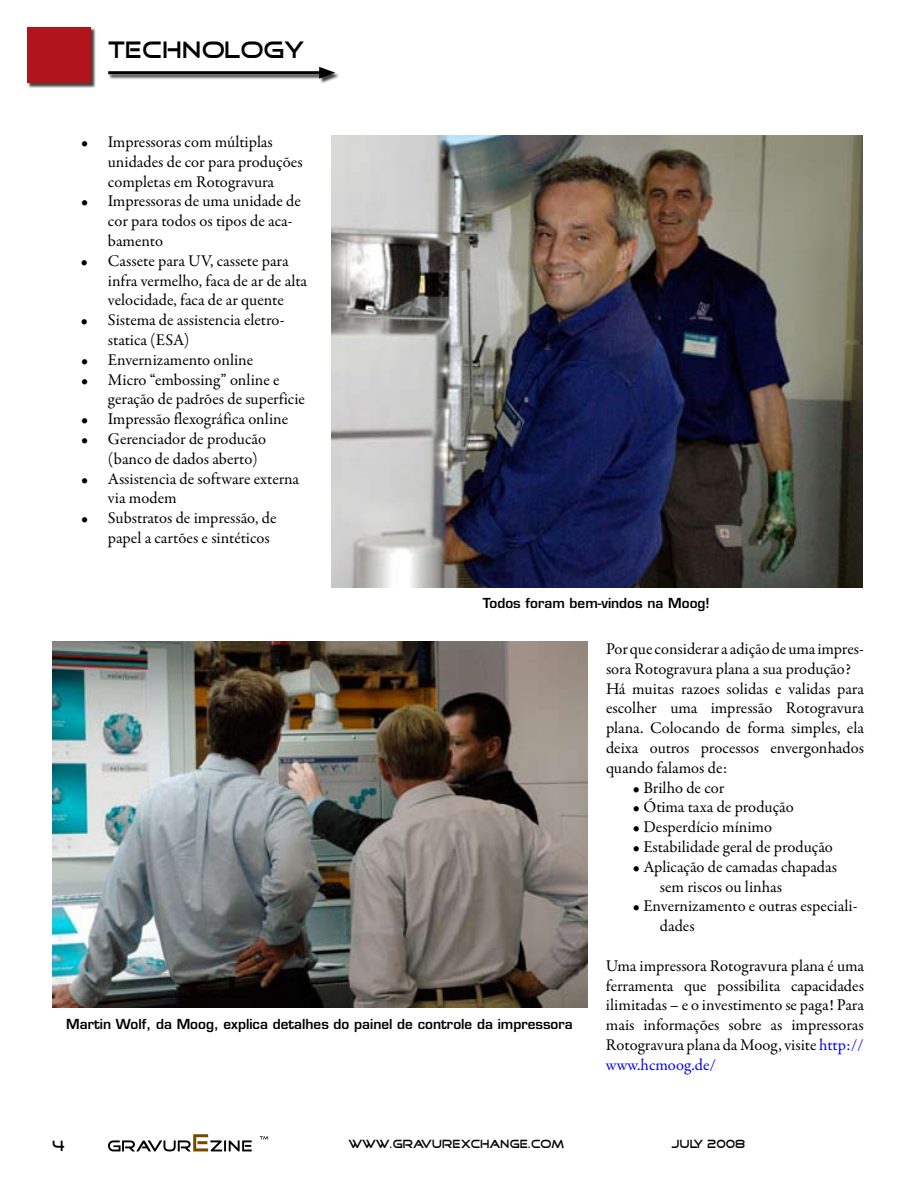
<style>
.page{position:relative;width:918px;height:1188px;background:#fff}
.page>*{position:absolute;margin:0;border:0;box-sizing:border-box;transform-origin:0 0}
.t1{font:24px "Good Times";color:#000}
.t2{font:16.5px/19.8px "Garamond Premr Pro";color:#000}
.t3{font:15px "Good Times";color:#000}
.t4{font:600 13.5px "Eurostile";color:#000}
.t5{font:12px "Good Times";color:#000;scale:.95 1}
.s1{color:#00f}
</style>
<div class="page">
<svg style="left:260px;top:1136px;width:8px;height:4px"></svg>
<svg style="left:108px;top:1134px;width:144px;height:18px"></svg>
<div style="left:109px;top:67px;width:231px;height:16px;background:#000;opacity:.75"></div>
<hr style="left:108px;top:71px;width:217px;height:3px;background:#000">
<svg style="left:319px;top:67px;width:16px;height:12px"></svg>
<div style="left:27px;top:27px;width:69px;height:61px;background:#000;opacity:.75"></div>
<div style="left:27px;top:27px;width:64px;height:56px;background:#b1151b"></div>
<img style="left:332px;top:135px;width:531px;height:453px">
<img style="left:52px;top:642px;width:536px;height:366px">
<h1 class="t1" style="left:108px;top:39px;width:198px">TECHNOLOGY</h1>
<p class="t2" style="left:108px;top:132px;width:196px;text-indent:-27px">• Impressoras com múltiplas unidades de cor para produções completas em Rotogravura</p>
<p class="t2" style="left:108px;top:192px;width:194px;text-indent:-27px">• Impressoras de uma unidade de cor para todos os tipos de aca&shy;bamento</p>
<p class="t2" style="left:108px;top:251px;width:201px;text-indent:-27px">• Cassete para UV, cassete para infra vermelho, faca de ar de alta velocidade, faca de ar quente</p>
<p class="t2" style="left:108px;top:310px;width:178px;text-indent:-27px">• Sistema de assistencia eletro&shy;statica (ESA)</p>
<p class="t2" style="left:81px;top:350px;width:174px">• Envernizamento online</p>
<p class="t2" style="left:108px;top:370px;width:199px;text-indent:-27px">• Micro “embossing” online e geração de padrões de superficie</p>
<p class="t2" style="left:81px;top:409px;width:209px">• Impressão flexográfica online</p>
<p class="t2" style="left:108px;top:429px;width:160px;text-indent:-27px">• Gerenciador de producão (banco de dados aberto)</p>
<p class="t2" style="left:108px;top:469px;width:193px;text-indent:-27px">• Assistencia de software externa via modem</p>
<p class="t2" style="left:108px;top:508px;width:170px;text-indent:-27px">• Substratos de impressão, de papel a cartões e sintéticos</p>
<p class="t4" style="left:483px;top:595px;width:228px">Todos foram bem-vindos na Moog!</p>
<p class="t2" style="left:606px;top:639px;width:260px">Por que considerar a adição de uma impres&shy;sora Rotogravura plana a sua produção?<br>Há muitas razoes solidas e validas para escolher uma impressão Rotogravura plana. Colocando de forma simples, ela deixa outros processos envergonhados quando falamos de:</p>
<p class="t2" style="left:633px;top:778px;width:93px">• Brilho de cor</p>
<p class="t2" style="left:633px;top:798px;width:162px">• Ótima taxa de produção</p>
<p class="t2" style="left:633px;top:817px;width:141px">• Desperdício mínimo</p>
<p class="t2" style="left:633px;top:837px;width:201px">• Estabilidade geral de produção</p>
<p class="t2" style="left:660px;top:857px;width:179px;text-indent:-27px">• Aplicação de camadas chapadas sem riscos ou linhas</p>
<p class="t2" style="left:660px;top:897px;width:199px;text-indent:-27px">• Envernizamento e outras especiali&shy;dades</p>
<p class="t2" style="left:606px;top:956px;width:260px;text-align:justify">Uma impressora Rotogravura plana é uma ferramenta que possibilita capacidades ilimitadas – e o investimento se paga! Para mais informações sobre as impressoras Rotogravura plana da Moog, visite <span class="s1">http:// www.hcmoog.de/</span></p>
<p class="t4" style="left:66px;top:1016px;width:508px">Martin Wolf, da Moog, explica detalhes do painel de controle da impressora</p>
<p class="t3" style="left:53px;top:1139px;width:14px">4</p>
<p class="t5" style="left:348px;top:1138px;width:229px">WWW.GRAVUREXCHANGE.COM</p>
<p class="t5" style="left:671px;top:1138px;width:80px">JULY 2008</p>
</div>
